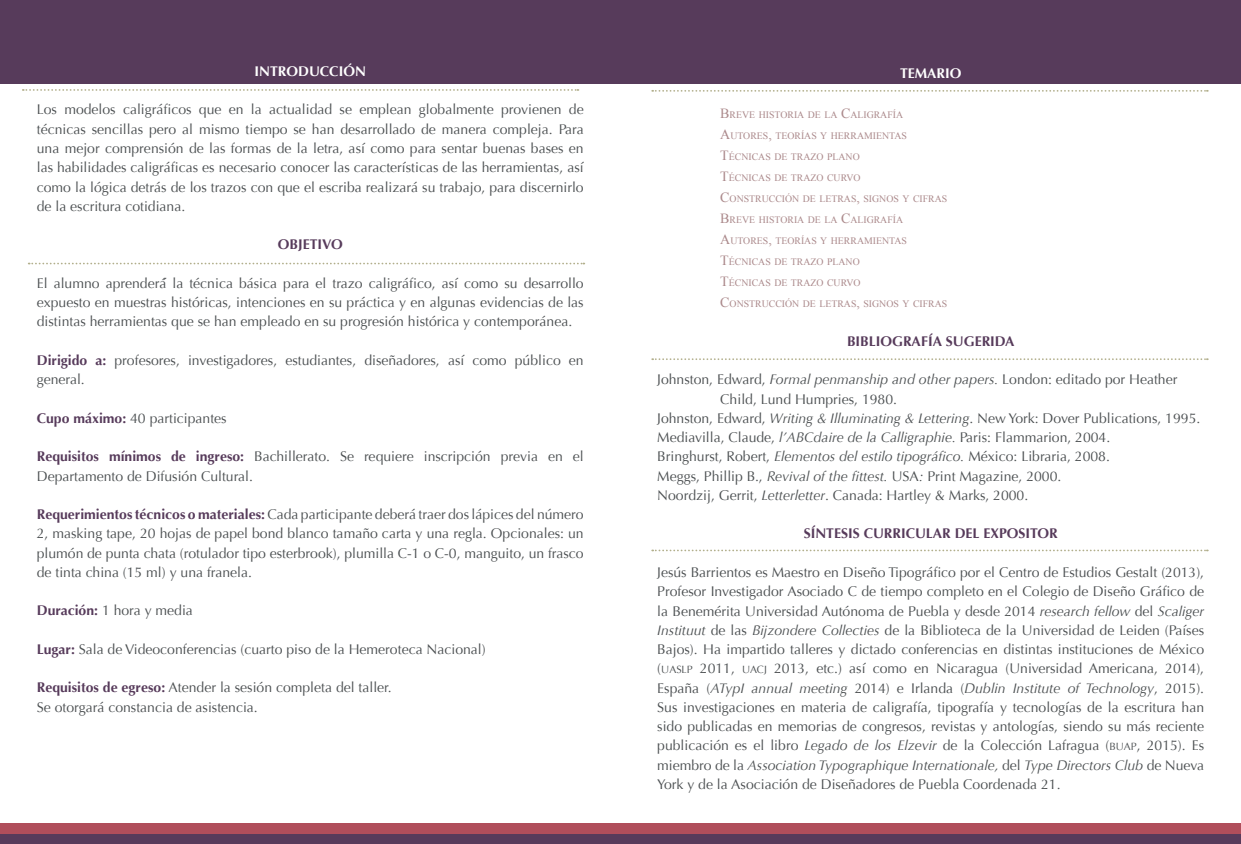
<style>
.page{position:relative;width:1241px;height:844px;background:#fff}
.page>*{position:absolute;margin:0;border:0;box-sizing:border-box;transform-origin:0 0}
.General{font:14px/19.2px "Optima";color:#4a4e50;text-align:justify}
.General-2{font:700 14px "Optima";color:#573b5b}
.Dia{font:700 14px "Optima";color:#fff}
.mesa{font:700 14px "Optima";color:#573b5b}
.mesa-2{font:700 14px "Optima";color:#fff}
.Hora{font:14px "Times New Roman";color:#ab898b}
.Hora-2{font:9.8px "Times New Roman";color:#ab898b}
.s1{font-weight:700;color:#573b5b}
.s2{font-size:14px}
.s3{font-style:italic}
.s4{font-size:10.5px}
</style>
<div class="page">
<div style="left:0;top:833px;width:1240px;height:10px;background:#573b5b"></div>
<div style="left:0;top:823px;width:1240px;height:10px;background:#b04e5b"></div>
<div style="left:0;top:0;width:1240px;height:83px;background:#573b5b"></div>
<svg style="left:29px;top:262px;width:555px;height:2px"></svg>
<svg style="left:652px;top:358px;width:555px;height:2px"></svg>
<svg style="left:652px;top:549px;width:555px;height:2px"></svg>
<svg style="left:23px;top:89px;width:555px;height:2px"></svg>
<svg style="left:652px;top:90px;width:555px;height:2px"></svg>
<p class="Dia" style="left:254px;top:63px;width:113px">INTRODUCCIÓN</p>
<p class="General" style="left:37px;top:100px;width:548px">Los modelos caligráficos que en la actualidad se emplean globalmente provienen de técnicas sencillas pero al mismo tiempo se han desarrollado de manera compleja. Para una mejor comprensión de las formas de la letra, así como para sentar buenas bases en las habilidades caligráficas es necesario conocer las características de las herramientas, así como la lógica detrás de los trazos con que el escriba realizará su trabajo, para discernirlo de la escritura cotidiana.</p>
<p class="mesa" style="left:278px;top:236px;width:66px">OBJETIVO</p>
<p class="General" style="left:37px;top:273px;width:548px">El alumno aprenderá́ la técnica básica para el trazo caligráfico, así como su desarrollo expuesto en muestras históricas, intenciones en su práctica y en algunas evidencias de las distintas herramientas que se han empleado en su progresión histórica y contemporánea.</p>
<p class="General" style="left:37px;top:350px;width:548px"><span class="s1">Dirigido a:</span> profesores, investigadores, estudiantes, diseñadores, así como público en general.</p>
<p class="General" style="left:37px;top:408px;width:191px"><span class="s1">Cupo máximo:</span> 40 participantes</p>
<p class="General" style="left:37px;top:447px;width:548px"><span class="s1">Requisitos mínimos de ingreso:</span> Bachillerato. Se requiere inscripción previa en el<br>Departamento de Difusión Cultural.</p>
<p class="General" style="left:37px;top:504px;width:548px"><span class="s1">Requerimientos técnicos o materiales:</span> Cada participante deberá traer dos lápices del número 2, masking tape, 20 hojas de papel bond blanco tamaño carta y una regla. Opcionales: un plumón de punta chata (rotulador tipo esterbrook), plumilla C-1 o C-0, manguito, un frasco de tinta china (15 ml) y una franela.</p>
<p class="General" style="left:37px;top:601px;width:158px"><span class="s1">Duración:</span> 1 hora y media</p>
<p class="General" style="left:37px;top:639px;width:450px"><span class="s1">Lugar:</span> Sala de Videoconferencias (cuarto piso de la Hemeroteca Nacional)</p>
<p class="General" style="left:37px;top:678px;width:356px"><span class="s1">Requisitos de egreso:</span> Atender la sesión completa del taller.</p>
<p class="General" style="left:37px;top:697px;width:222px">Se otorgará constancia de asistencia.</p>
<p class="mesa-2" style="left:899px;top:65px;width:63px">TEMARIO</p>
<p class="Hora-2" style="left:720px;top:108px;width:184px"><span class="s2">B</span>REVE HISTORIA DE LA <span class="s2">C</span>ALIGRAFÍA</p>
<p class="Hora" style="left:657px;top:125px;width:38px">A</p>
<p class="Hora-2" style="left:730px;top:129px;width:178px">UTORES<span class="s2">,</span> TEORÍAS Y HERRAMIENTAS</p>
<p class="Hora" style="left:657px;top:146px;width:37px">T</p>
<p class="Hora-2" style="left:728px;top:150px;width:132px">ÉCNICAS DE TRAZO PLANO</p>
<p class="Hora" style="left:657px;top:167px;width:37px">T</p>
<p class="Hora-2" style="left:728px;top:171px;width:133px">ÉCNICAS DE TRAZO CURVO</p>
<p class="Hora-2" style="left:720px;top:192px;width:228px"><span class="s2">C</span>ONSTRUCCIÓN DE LETRAS<span class="s2">,</span> SIGNOS Y CIFRAS</p>
<p class="Hora-2" style="left:720px;top:213px;width:184px"><span class="s2">B</span>REVE HISTORIA DE LA <span class="s2">C</span>ALIGRAFÍA</p>
<p class="Hora" style="left:657px;top:230px;width:38px">A</p>
<p class="Hora-2" style="left:730px;top:234px;width:178px">UTORES<span class="s2">,</span> TEORÍAS Y HERRAMIENTAS</p>
<p class="Hora" style="left:657px;top:251px;width:37px">T</p>
<p class="Hora-2" style="left:728px;top:255px;width:132px">ÉCNICAS DE TRAZO PLANO</p>
<p class="Hora" style="left:657px;top:272px;width:37px">T</p>
<p class="Hora-2" style="left:728px;top:276px;width:133px">ÉCNICAS DE TRAZO CURVO</p>
<p class="Hora-2" style="left:720px;top:297px;width:228px"><span class="s2">C</span>ONSTRUCCIÓN DE LETRAS<span class="s2">,</span> SIGNOS Y CIFRAS</p>
<p class="General-2" style="left:847px;top:333px;width:169px">BIBLIOGRAFÍA SUGERIDA</p>
<p class="General" style="left:720px;top:370px;width:458px;text-indent:-63px">Johnston, Edward, <span class="s3">Formal penmanship and other papers.</span> London: editado por Heather<br>Child, Lund Humpries, 1980.</p>
<p class="General" style="left:657px;top:408px;width:544px">Johnston, Edward, <span class="s3">Writing &amp; Illuminating &amp; Lettering</span>. New York: Dover Publications, 1995.</p>
<p class="General" style="left:657px;top:428px;width:454px">Mediavilla, Claude, <span class="s3">l’ABCdaire de la Calligraphie.</span> Paris: Flammarion, 2004.</p>
<p class="General" style="left:657px;top:447px;width:454px">Bringhurst, Robert, <span class="s3">Elementos del estilo tipográfico.</span> México: Libraria, 2008.</p>
<p class="General" style="left:657px;top:466px;width:405px">Meggs, Phillip B., <span class="s3">Revival of the fittest.</span> USA<span class="s3">:</span> Print Magazine, 2000.</p>
<p class="General" style="left:657px;top:485px;width:372px">Noordzij, Gerrit, <span class="s3">Letterletter</span>. Canada: Hartley &amp; Marks, 2000.</p>
<p class="General-2" style="left:803px;top:525px;width:255px">SÍNTESIS CURRICULAR DEL EXPOSITOR</p>
<p class="General" style="left:657px;top:562px;width:548px">Jesús Barrientos es Maestro en Diseño Tipográfico por el Centro de Estudios Gestalt (2013), Profesor Investigador Asociado C de tiempo completo en el Colegio de Diseño Gráfico de la Benemérita Universidad Autónoma de Puebla y desde 2014 <span class="s3">research fellow</span> del <span class="s3">Scaliger Instituut</span> de las <span class="s3">Bijzondere Collecties</span> de la Biblioteca de la Universidad de Leiden (Países Bajos). Ha impartido talleres y dictado conferencias en distintas instituciones de México (<span class="s4">UASLP</span> 2011, <span class="s4">UACJ</span> 2013, etc.) así como en Nicaragua (Universidad Americana, 2014), España (<span class="s3">ATypI annual meeting</span> 2014) e Irlanda (<span class="s3">Dublin Institute of Technology</span>, 2015).<br>Sus investigaciones en materia de caligrafía, tipografía y tecnologías de la escritura han sido publicadas en memorias de congresos, revistas y antologías, siendo su más reciente publicación es el libro <span class="s3">Legado de los Elzevir</span> de la Colección Lafragua (<span class="s4">B UAP</span>, 2015). Es miembro de la <span class="s3">Association Typographique Internationale,</span> del <span class="s3">Type Directors Club</span> de Nueva York y de la Asociación de Diseñadores de Puebla Coordenada 21.</p>
</div>
